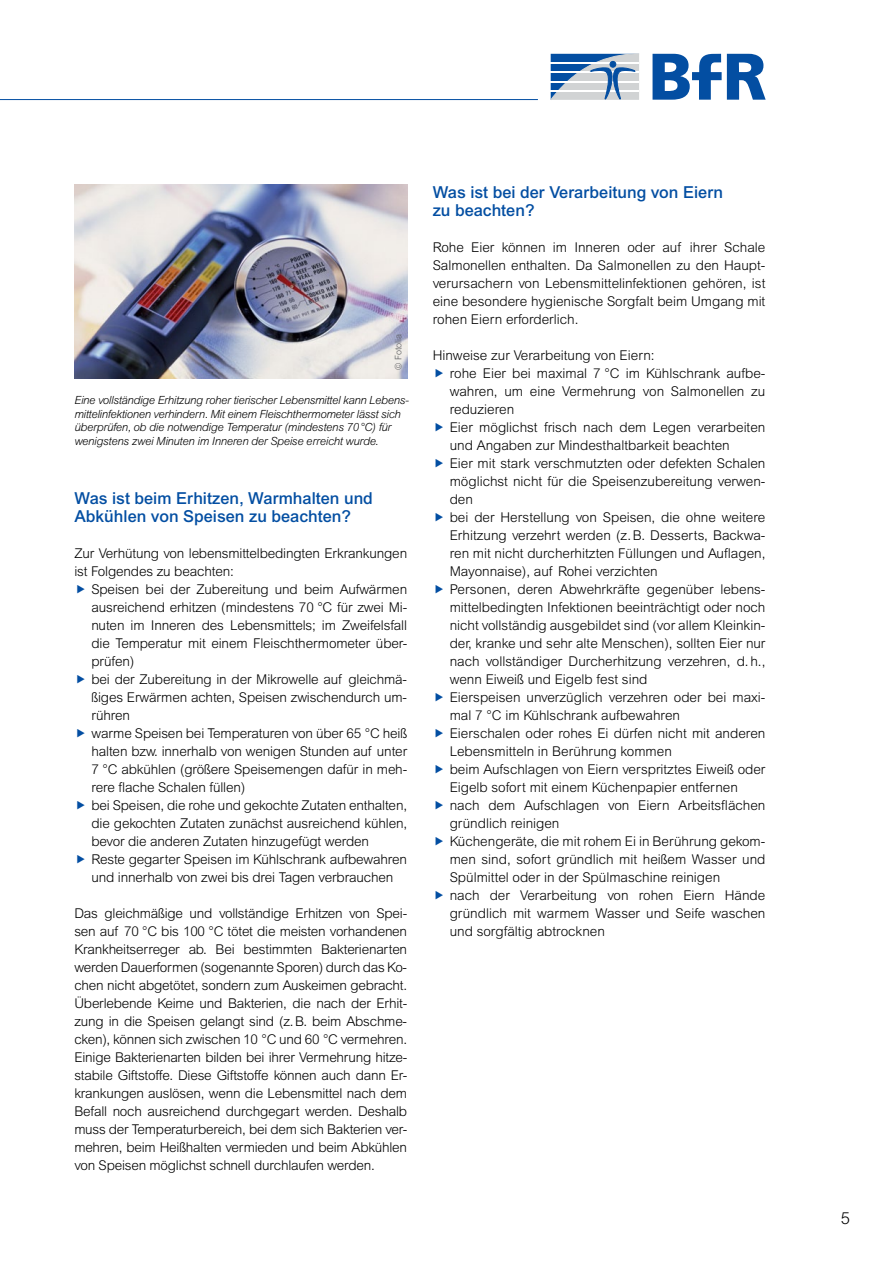
<style>
.page{position:relative;width:893px;height:1263px;background:#fff}
.page>*{position:absolute;margin:0;border:0;box-sizing:border-box;transform-origin:0 0}
.t1{font:500 16.5px/18px "Arial MT Pro";color:#034ea2}
.t2{font:300 16.5px "Arial MT Pro";color:#000}
.t3{font:300 13.5px/18px "Arial MT Pro";color:#000}
.t4{font:italic 300 11.25px/13.5px "Arial MT Pro";letter-spacing:-.025em;color:#000}
.t5{font:300 9px "Arial MT Pro";color:#58595b}
</style>
<div class="page">
<svg style="left:551px;top:54px;width:88px;height:46px;background:#93adca"></svg>
<svg style="left:652px;top:54px;width:114px;height:46px"></svg>
<hr style="left:0;top:99px;width:538px;height:1px;background:#034ea2">
<img style="left:74px;top:185px;width:333px;height:193px">
<p class="t5" style="left:393px;top:369px;width:37px;rotate:-90deg">© Fotolia</p>
<p class="t4" style="left:74px;top:394px;width:336px">Eine vollständige Erhitzung roher tierischer Lebensmittel kann Lebens&shy;mittelinfektionen verhindern. Mit einem Fleischthermometer lässt sich überprüfen, ob die notwendige Temperatur (mindestens 70°C) für wenigstens zwei Minuten im Inneren der Speise erreicht wurde.</p>
<p class="t1" style="left:74px;top:490px;width:300px">Was ist beim Erhitzen, Warmhalten und<br>Abkühlen von Speisen zu beachten?</p>
<p class="t3" style="left:74px;top:545px;width:334px">Zur Verhütung von lebensmittelbedingten Erkrankungen ist Folgendes zu beachten:</p>
<p class="t3" style="left:91px;top:581px;width:317px">Speisen bei der Zubereitung und beim Aufwärmen ausreichend erhitzen (mindestens 70 °C für zwei Mi&shy;nuten im Inneren des Lebensmittels; im Zweifelsfall die Temperatur mit einem Fleischthermometer über&shy;prüfen)<br>bei der Zubereitung in der Mikrowelle auf gleichmä&shy;ßiges Erwärmen achten, Speisen zwischendurch um&shy;rühren<br>warme Speisen bei Temperaturen von über 65 °C heiß halten bzw. innerhalb von wenigen Stunden auf unter 7 °C abkühlen (größere Speisemengen dafür in meh&shy;rere flache Schalen füllen)<br>bei Speisen, die rohe und gekochte Zutaten enthalten, die gekochten Zutaten zunächst ausreichend kühlen, bevor die anderen Zutaten hinzugefügt werden<br>Reste gegarter Speisen im Kühlschrank aufbewahren und innerhalb von zwei bis drei Tagen verbrauchen</p>
<p class="t3" style="left:74px;top:904px;width:334px;text-align:justify">Das gleichmäßige und vollständige Erhitzen von Spei&shy;sen auf 70 °C bis 100 °C tötet die meisten vorhandenen Krankheitserreger ab. Bei bestimmten Bakterienarten werden Dauerformen (sogenannte Sporen) durch das Ko&shy;chen nicht abgetötet, sondern zum Auskeimen gebracht.<br>Überlebende Keime und Bakterien, die nach der Erhit&shy;zung in die Speisen gelangt sind (z.B. beim Abschme&shy;cken), können sich zwischen 10 °C und 60 °C vermehren.<br>Einige Bakterienarten bilden bei ihrer Vermehrung hitze&shy;stabile Giftstoffe. Diese Giftstoffe können auch dann Er&shy;krankungen auslösen, wenn die Lebensmittel nach dem Befall noch ausreichend durchgegart werden. Deshalb muss der Temperaturbereich, bei dem sich Bakterien ver&shy;mehren, beim Heißhalten vermieden und beim Abkühlen von Speisen möglichst schnell durchlaufen werden.</p>
<p class="t1" style="left:433px;top:184px;width:292px">Was ist bei der Verarbeitung von Eiern zu beachten?</p>
<p class="t3" style="left:433px;top:239px;width:334px;text-align:justify">Rohe Eier können im Inneren oder auf ihrer Schale Salmonellen enthalten. Da Salmonellen zu den Haupt&shy;verursachern von Lebensmittelinfektionen gehören, ist eine besondere hygienische Sorgfalt beim Umgang mit rohen Eiern erforderlich.</p>
<p class="t3" style="left:450px;top:347px;width:317px;text-indent:-17px">Hinweise zur Verarbeitung von Eiern:<br>rohe Eier bei maximal 7 °C im Kühlschrank aufbe&shy;wahren, um eine Vermehrung von Salmonellen zu reduzieren<br>Eier möglichst frisch nach dem Legen verarbeiten und Angaben zur Mindesthaltbarkeit beachten<br>Eier mit stark verschmutzten oder defekten Schalen möglichst nicht für die Speisenzubereitung verwen&shy;den<br>bei der Herstellung von Speisen, die ohne weitere Erhitzung verzehrt werden (z.B. Desserts, Backwa&shy;ren mit nicht durcherhitzten Füllungen und Auflagen, Mayonnaise), auf Rohei verzichten<br>Personen, deren Abwehrkräfte gegenüber lebens&shy;mittelbedingten Infektionen beeinträchtigt oder noch nicht vollständig ausgebildet sind (vor allem Kleinkin&shy;der, kranke und sehr alte Menschen), sollten Eier nur nach vollständiger Durcherhitzung verzehren, d.h., wenn Eiweiß und Eigelb fest sind<br>Eierspeisen unverzüglich verzehren oder bei maxi&shy;mal 7 °C im Kühlschrank aufbewahren<br>Eierschalen oder rohes Ei dürfen nicht mit anderen Lebensmitteln in Berührung kommen<br>beim Aufschlagen von Eiern verspritztes Eiweiß oder Eigelb sofort mit einem Küchenpapier entfernen nach dem Aufschlagen von Eiern Arbeitsflächen gründlich reinigen<br>Küchengeräte, die mit rohem Ei in Berührung gekom&shy;men sind, sofort gründlich mit heißem Wasser und Spülmittel oder in der Spülmaschine reinigen<br>nach der Verarbeitung von rohen Eiern Hände gründlich mit warmem Wasser und Seife waschen und sorgfältig abtrocknen</p>
<p class="t2" style="left:841px;top:1208px;width:11px">5</p>
</div>
